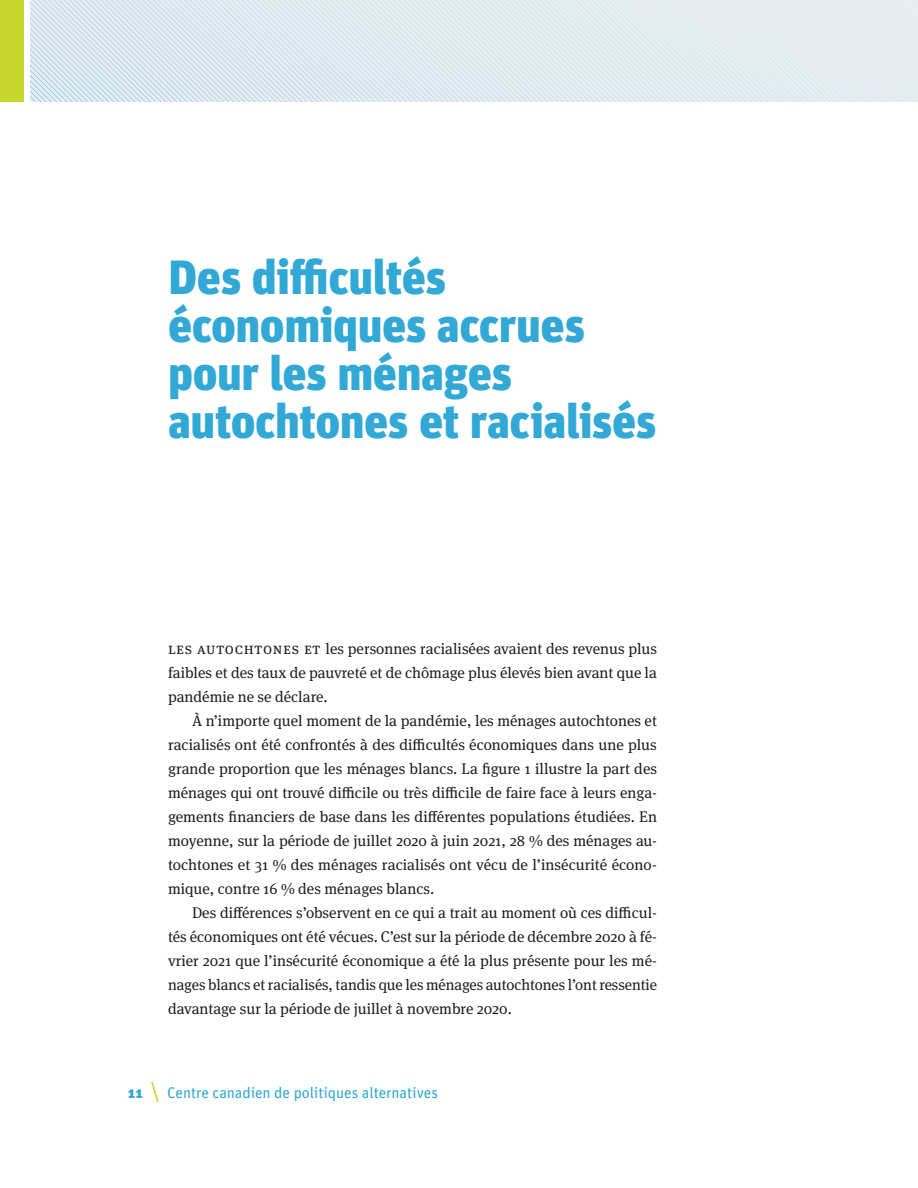
<style>
.page{position:relative;width:918px;height:1188px;background:#fff}
.page>*{position:absolute;margin:0;border:0;box-sizing:border-box;transform-origin:0 0}
.t1{font:900 48px/48px "Unit Pro";letter-spacing:-.01em;color:#31a8d5}
.t2{font:15.3px/24px "Meta Serif Pro";color:#231f20;text-align:justify}
.t3{font:15.3px "Unit Pro";letter-spacing:-.005em;color:#31a8d5}
.t4{font:900 15.3px "Unit Pro";color:#31a8d5}
</style>
<div class="page">
<svg style="left:151px;top:1081px;width:8px;height:22px"></svg>
<div style="left:0;top:0;width:24px;height:102px;background:#c5d62d"></div>
<svg style="left:30px;top:0;width:888px;height:102px;background:#dfeaef"></svg>
<h1 class="t1" style="left:168px;top:250px;width:490px">Des difficultés économiques accrues pour les ménages autochtones et racialisés</h1>
<p class="t2" style="left:168px;top:636px;width:491px">Les Autochtones et les personnes racialisées avaient des revenus plus faibles et des taux de pauvreté et de chômage plus élevés bien avant que la pandémie ne se déclare.</p>
<p class="t2" style="left:168px;top:708px;width:491px;text-indent:24px">À n’importe quel moment de la pandémie, les ménages autochtones et racialisés ont été confrontés à des difficultés économiques dans une plus grande proportion que les ménages blancs. La figure 1 illustre la part des ménages qui ont trouvé difficile ou très difficile de faire face à leurs enga&shy;gements financiers de base dans les différentes populations étudiées. En moyenne, sur la période de juillet 2020 à juin 2021, 28 % des ménages au&shy;tochtones et 31 % des ménages racialisés ont vécu de l’insécurité écono&shy;mique, contre 16 % des ménages blancs.</p>
<p class="t2" style="left:168px;top:900px;width:491px;text-indent:24px">Des différences s’observent en ce qui a trait au moment où ces difficul&shy;tés économiques ont été vécues. C’est sur la période de décembre 2020 à fé&shy;vrier 2021 que l’insécurité économique a été la plus présente pour les mé&shy;nages blancs et racialisés, tandis que les ménages autochtones l’ont ressentie davantage sur la période de juillet à novembre 2020.</p>
<p class="t4" style="left:128px;top:1081px;width:16px">11</p>
<p class="t3" style="left:167px;top:1082px;width:272px">Centre canadien de politiques alternatives</p>
</div>
